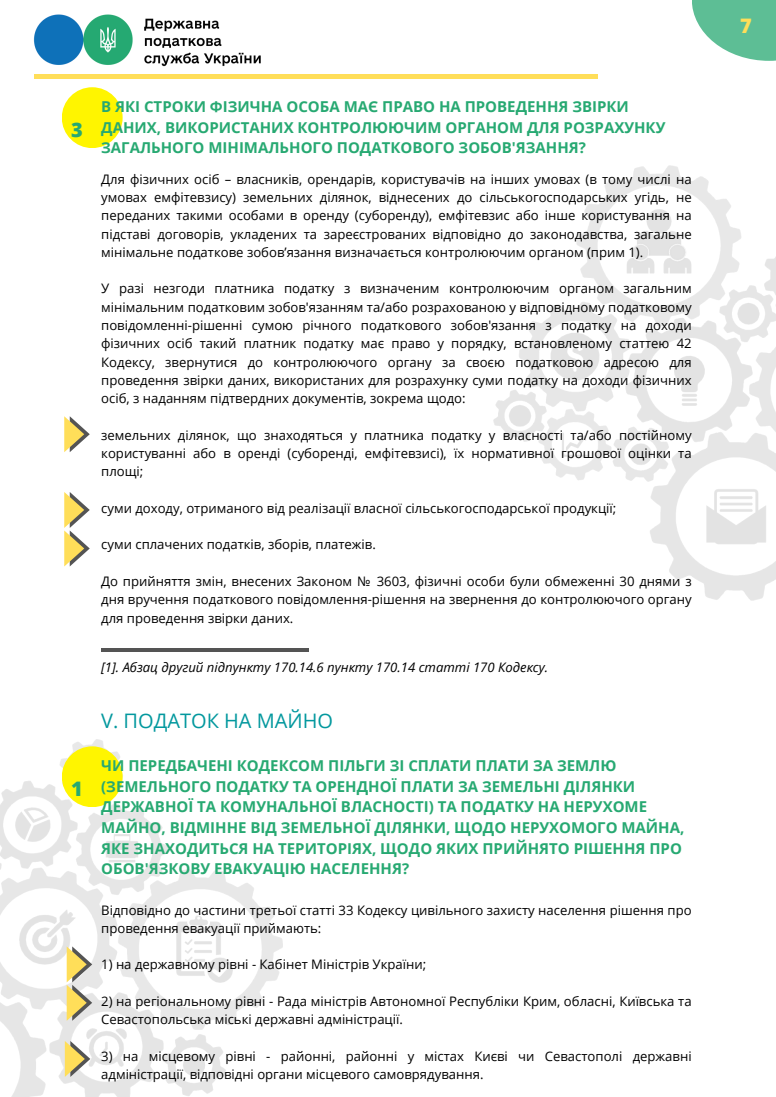
<style>
.page{position:relative;width:776px;height:1097px;background:#fff}
.page>*{position:absolute;margin:0;border:0;box-sizing:border-box;transform-origin:0 0}
.t1{font:20px "Open Sans";color:#03989e}
.t2{font:800 20px "Open Sans";color:#27a972}
.t3{font:800 20px "Open Sans";color:#ffde59}
.t4{font:700 15px/20.6px "Open Sans";color:#27a972}
.t5{font:13.12px/18.2px "Open Sans";color:#000;text-align:justify}
.t6{font:italic 13.12px "Open Sans";color:#000}
</style>
<div class="page">
<hr style="left:282px;top:75px;width:315px;height:4px;background:#ffde59">
<hr style="left:34px;top:75px;width:315px;height:4px;background:#ffde59">
<svg style="left:692px;top:0;width:84px;height:61px;fill:#5dbe95"></svg>
<img style="left:0;top:739px;width:282px;height:358px">
<img style="left:494px;top:166px;width:282px;height:435px">
<img style="left:34px;top:14px;width:227px;height:52px">
<div style="left:62px;top:87px;width:61px;height:61px;background:#fff500;border-radius:50%"></div>
<hr style="left:101px;top:649px;width:208px;height:2px;background:#545454">
<div style="left:62px;top:746px;width:61px;height:61px;background:#fff500;border-radius:50%"></div>
<svg style="left:64px;top:416px;width:26px;height:36px"></svg>
<svg style="left:64px;top:492px;width:26px;height:74px"></svg>
<svg style="left:65px;top:1041px;width:25px;height:36px"></svg>
<svg style="left:67px;top:946px;width:25px;height:75px"></svg>
<h1 class="t2" style="left:71px;top:116px;width:13px">3</h1>
<h1 class="t2" style="left:71px;top:775px;width:13px">1</h1>
<p class="t4" style="left:101px;top:96px;width:566px">В ЯКІ СТРОКИ ФІЗИЧНА ОСОБА МАЄ ПРАВО НА ПРОВЕДЕННЯ ЗВІРКИ<br>ДАНИХ, ВИКОРИСТАНИХ КОНТРОЛЮЮЧИМ ОРГАНОМ ДЛЯ РОЗРАХУНКУ<br>ЗАГАЛЬНОГО МІНІМАЛЬНОГО ПОДАТКОВОГО ЗОБОВ'ЯЗАННЯ?</p>
<p class="t5" style="left:101px;top:169px;width:592px">Для фізичних осіб – власників, орендарів, користувачів на інших умовах (в тому числі на умовах емфітевзису) земельних ділянок, віднесених до сільськогосподарських угідь, не переданих такими особами в оренду (суборенду), емфітевзис або інше користування на підставі договорів, укладених та зареєстрованих відповідно до законодавства, загальне мінімальне податкове зобов’язання визначається контролюючим органом (прим 1).</p>
<p class="t5" style="left:101px;top:279px;width:592px">У разі незгоди платника податку з визначеним контролюючим органом загальним мінімальним податковим зобов'язанням та/або розрахованою у відповідному податковому повідомленні-рішенні сумою річного податкового зобов'язання з податку на доходи фізичних осіб такий платник податку має право у порядку, встановленому статтею 42<br>Кодексу, звернутися до контролюючого органу за своєю податковою адресою для проведення звірки даних, використаних для розрахунку суми податку на доходи фізичних осіб, з наданням підтвердних документів, зокрема щодо:</p>
<p class="t5" style="left:101px;top:425px;width:592px">земельних ділянок, що знаходяться у платника податку у власності та/або постійному користуванні або в оренді (суборенді, емфітевзисі), їх нормативної грошової оцінки та площі;</p>
<p class="t5" style="left:101px;top:499px;width:517px">суми доходу, отриманого від реалізації власної сільськогосподарської продукції;</p>
<p class="t5" style="left:101px;top:535px;width:276px">суми сплачених податків, зборів, платежів.</p>
<p class="t5" style="left:101px;top:572px;width:592px">До прийняття змін, внесених Законом № 3603, фізичні особи були обмеженні 30 днями з дня вручення податкового повідомлення-рішення на звернення до контролюючого органу для проведення звірки даних.</p>
<p class="t6" style="left:101px;top:658px;width:448px">[1]. Абзац другий підпункту 170.14.6 пункту 170.14 статті 170 Кодексу.</p>
<h1 class="t1" style="left:101px;top:707px;width:233px">V. ПОДАТОК НА МАЙНО</h1>
<p class="t4" style="left:101px;top:755px;width:585px">ЧИ ПЕРЕДБАЧЕНІ КОДЕКСОМ ПІЛЬГИ ЗІ СПЛАТИ ПЛАТИ ЗА ЗЕМЛЮ (ЗЕМЕЛЬНОГО ПОДАТКУ ТА ОРЕНДНОЇ ПЛАТИ ЗА ЗЕМЕЛЬНІ ДІЛЯНКИ ДЕРЖАВНОЇ ТА КОМУНАЛЬНОЇ ВЛАСНОСТІ) ТА ПОДАТКУ НА НЕРУХОМЕ МАЙНО, ВІДМІННЕ ВІД ЗЕМЕЛЬНОЇ ДІЛЯНКИ, ЩОДО НЕРУХОМОГО МАЙНА, ЯКЕ ЗНАХОДИТЬСЯ НА ТЕРИТОРІЯХ, ЩОДО ЯКИХ ПРИЙНЯТО РІШЕННЯ ПРО ОБОВ'ЯЗКОВУ ЕВАКУАЦІЮ НАСЕЛЕННЯ?</p>
<p class="t5" style="left:101px;top:900px;width:592px">Відповідно до частини третьої статті 33 Кодексу цивільного захисту населення рішення про проведення евакуації приймають:</p>
<p class="t5" style="left:101px;top:955px;width:327px">1) на державному рівні - Кабінет Міністрів України;</p>
<p class="t5" style="left:101px;top:992px;width:592px">2) на регіональному рівні - Рада міністрів Автономної Республіки Крим, обласні, Київська та<br>Севастопольська міські державні адміністрації.</p>
<p class="t5" style="left:101px;top:1046px;width:592px">3) на місцевому рівні - районні, районні у містах Києві чи Севастополі державні адміністрації, відповідні органи місцевого самоврядування.</p>
<h1 class="t3" style="left:740px;top:12px;width:13px">7</h1>
</div>
